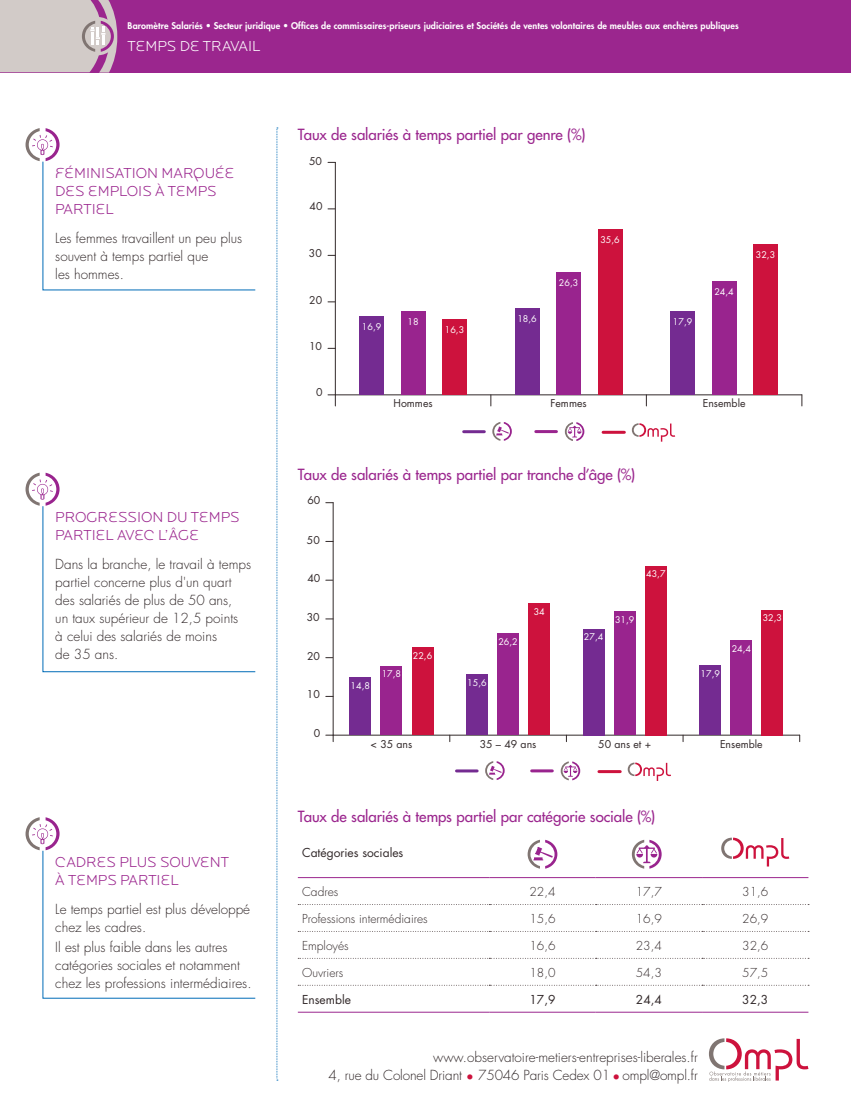
<style>
.page{position:relative;width:851px;height:1106px;background:#fff}
.page>*{position:absolute;margin:0;border:0;box-sizing:border-box;transform-origin:0 0}
.titre_tab_graph{font:500 15px "Futura Std";letter-spacing:-.005em;color:#9b268e}
.HORS_TEXTE_titre{font:300 15px/18px "Locator Display";color:#9b268e}
.Grand_titre_verso{font:300 15px "Locator Display";color:#fff}
.HORS_TEXTE_texte{font:300 13.5px/18px "Futura Std";color:#32292a}
.TABLEAU_texte_light{font:300 12px "Futura Std";color:#32292a}
.TABLEAU_texte_light-2{font:12px "Futura Std";color:#32292a}
.TABLEAU-texte_BOOK{font:12px "Futura Std";color:#32292a}
.t1{font:10.5px "Futura Std";color:#32292a}
.t2{font:800 9px "Futura Std";letter-spacing:.01em;color:#fff}
.t3{font:9px "Futura Std";color:#fff}
.s1{color:#cd123d}
</style>
<div class="page">
<div style="left:0;top:0;width:850px;height:72px;background:#9b268e"></div>
<svg style="left:276px;top:128px;width:2px;height:952px;background:#c4dced"></svg>
<svg style="left:0;top:0;width:117px;height:73px;background:#cdbdc3"></svg>
<svg style="left:709px;top:1038px;width:99px;height:43px"></svg>
<hr style="left:335px;top:394px;width:466px;height:1px;background:#32292a">
<hr style="left:335px;top:162px;width:1px;height:233px;background:#32292a">
<svg style="left:328px;top:394px;width:8px;height:12px"></svg>
<hr style="left:463px;top:430px;width:21px;height:3px;background:#742b91">
<svg style="left:492px;top:422px;width:19px;height:19px"></svg>
<div style="left:753px;top:245px;width:24px;height:150px;background:#cd123d"></div>
<div style="left:597px;top:229px;width:25px;height:166px;background:#cd123d"></div>
<div style="left:442px;top:319px;width:25px;height:76px;background:#cd123d"></div>
<div style="left:711px;top:281px;width:25px;height:114px;background:#99248e"></div>
<div style="left:556px;top:272px;width:25px;height:123px;background:#99248e"></div>
<div style="left:400px;top:311px;width:25px;height:84px;background:#99248e"></div>
<div style="left:670px;top:311px;width:25px;height:84px;background:#742b91"></div>
<div style="left:514px;top:308px;width:25px;height:87px;background:#742b91"></div>
<div style="left:359px;top:316px;width:25px;height:79px;background:#742b91"></div>
<svg style="left:631px;top:423px;width:44px;height:18px"></svg>
<hr style="left:603px;top:431px;width:21px;height:3px;background:#cd123d">
<hr style="left:535px;top:430px;width:21px;height:3px;background:#99248e">
<svg style="left:564px;top:422px;width:20px;height:19px"></svg>
<hr style="left:333px;top:735px;width:466px;height:1px;background:#32292a">
<hr style="left:333px;top:502px;width:1px;height:233px;background:#32292a">
<svg style="left:326px;top:735px;width:8px;height:6px"></svg>
<hr style="left:456px;top:769px;width:21px;height:3px;background:#742b91">
<svg style="left:485px;top:761px;width:19px;height:19px"></svg>
<div style="left:761px;top:610px;width:22px;height:125px;background:#cd123d"></div>
<div style="left:645px;top:566px;width:21px;height:169px;background:#cd123d"></div>
<div style="left:528px;top:603px;width:22px;height:132px;background:#cd123d"></div>
<div style="left:411px;top:647px;width:22px;height:88px;background:#cd123d"></div>
<div style="left:730px;top:640px;width:22px;height:95px;background:#99248e"></div>
<div style="left:613px;top:611px;width:22px;height:124px;background:#99248e"></div>
<div style="left:497px;top:633px;width:22px;height:102px;background:#99248e"></div>
<div style="left:380px;top:666px;width:22px;height:69px;background:#99248e"></div>
<div style="left:699px;top:666px;width:22px;height:69px;background:#742b91"></div>
<div style="left:582px;top:629px;width:22px;height:106px;background:#742b91"></div>
<div style="left:466px;top:674px;width:22px;height:61px;background:#742b91"></div>
<div style="left:349px;top:678px;width:22px;height:57px;background:#742b91"></div>
<svg style="left:627px;top:762px;width:44px;height:19px"></svg>
<hr style="left:599px;top:770px;width:21px;height:3px;background:#cd123d">
<hr style="left:531px;top:769px;width:21px;height:3px;background:#99248e">
<svg style="left:560px;top:761px;width:20px;height:19px"></svg>
<svg style="left:298px;top:878px;width:510px;height:80px"></svg>
<svg style="left:298px;top:904px;width:510px;height:1px"></svg>
<svg style="left:298px;top:931px;width:510px;height:1px"></svg>
<svg style="left:298px;top:958px;width:510px;height:1px"></svg>
<svg style="left:298px;top:984px;width:508px;height:1px"></svg>
<hr style="left:298px;top:877px;width:191px;height:1px;background:#9b268e">
<hr style="left:489px;top:877px;width:106px;height:1px;background:#9b268e">
<hr style="left:595px;top:877px;width:107px;height:1px;background:#9b268e">
<hr style="left:702px;top:877px;width:106px;height:1px;background:#9b268e">
<hr style="left:298px;top:1011px;width:191px;height:1px;background:#9b268e">
<hr style="left:489px;top:1011px;width:106px;height:1px;background:#9b268e">
<hr style="left:595px;top:1011px;width:107px;height:1px;background:#9b268e">
<hr style="left:702px;top:1011px;width:106px;height:1px;background:#9b268e">
<svg style="left:527px;top:839px;width:30px;height:29px"></svg>
<svg style="left:631px;top:839px;width:30px;height:29px"></svg>
<svg style="left:721px;top:837px;width:68px;height:29px"></svg>
<svg style="left:26px;top:128px;width:230px;height:163px"></svg>
<svg style="left:26px;top:472px;width:230px;height:200px"></svg>
<svg style="left:26px;top:817px;width:230px;height:182px"></svg>
<p class="t2" style="left:128px;top:20px;width:612px">Baromètre Salariés • Secteur juridique • Offices de commissaires-priseurs judiciaires et Sociétés de ventes volontaires de meubles aux enchères publiques</p>
<p class="Grand_titre_verso" style="left:128px;top:37px;width:134px">TEMPS DE TRAVAIL</p>
<p class="HORS_TEXTE_titre" style="left:55px;top:163px;width:181px">FÉMINISATION MARQUÉE<br>DES EMPLOIS À TEMPS<br>PARTIEL</p>
<p class="HORS_TEXTE_texte" style="left:55px;top:229px;width:188px">Les femmes travaillent un peu plus souvent à temps partiel que<br>les hommes.</p>
<p class="HORS_TEXTE_titre" style="left:55px;top:508px;width:186px">PROGRESSION DU TEMPS<br>PARTIEL AVEC L’ÂGE</p>
<p class="HORS_TEXTE_texte" style="left:55px;top:555px;width:197px">Dans la branche, le travail à temps partiel concerne plus d'un quart des salariés de plus de 50 ans,<br>un taux supérieur de 12,5 points<br>à celui des salariés de moins<br>de 35 ans.</p>
<p class="HORS_TEXTE_titre" style="left:55px;top:852px;width:175px">CADRES PLUS SOUVENT<br>À TEMPS PARTIEL</p>
<p class="HORS_TEXTE_texte" style="left:55px;top:900px;width:196px">Le temps partiel est plus développé chez les cadres.</p>
<p class="HORS_TEXTE_texte" style="left:55px;top:938px;width:198px">Il est plus faible dans les autres catégories sociales et notamment chez les professions intermédiaires.</p>
<p class="titre_tab_graph" style="left:298px;top:125px;width:289px">Taux de salariés à temps partiel par genre (%)</p>
<p class="t1" style="left:309px;top:154px;width:14px">50</p>
<p class="t1" style="left:309px;top:200px;width:14px">40</p>
<p class="t1" style="left:309px;top:246px;width:14px">30</p>
<p class="t1" style="left:309px;top:293px;width:14px">20</p>
<p class="t1" style="left:309px;top:340px;width:14px">10</p>
<p class="t1" style="left:316px;top:385px;width:8px">0</p>
<p class="t3" style="left:362px;top:321px;width:21px">16,9</p>
<p class="t3" style="left:559px;top:277px;width:21px">26,3</p>
<p class="t3" style="left:600px;top:234px;width:21px">35,6</p>
<p class="t3" style="left:517px;top:313px;width:21px">18,6</p>
<p class="t3" style="left:407px;top:316px;width:13px">18</p>
<p class="t3" style="left:672px;top:316px;width:21px">17,9</p>
<p class="t3" style="left:445px;top:323px;width:21px">16,3</p>
<p class="t3" style="left:714px;top:286px;width:21px">24,4</p>
<p class="t3" style="left:755px;top:249px;width:21px">32,3</p>
<p class="t1" style="left:393px;top:397px;width:41px">Hommes</p>
<p class="t1" style="left:550px;top:397px;width:38px">Femmes</p>
<p class="t1" style="left:702px;top:397px;width:44px">Ensemble</p>
<p class="titre_tab_graph" style="left:298px;top:465px;width:339px">Taux de salariés à temps partiel par tranche d’âge (%)</p>
<p class="t1" style="left:307px;top:493px;width:14px">60</p>
<p class="t1" style="left:307px;top:533px;width:14px">50</p>
<p class="t1" style="left:307px;top:571px;width:14px">40</p>
<p class="t1" style="left:307px;top:610px;width:14px">30</p>
<p class="t3" style="left:533px;top:605px;width:13px">34</p>
<p class="t3" style="left:646px;top:568px;width:21px">43,7</p>
<p class="t3" style="left:615px;top:613px;width:21px">31,9</p>
<p class="t3" style="left:762px;top:612px;width:21px">32,3</p>
<p class="t1" style="left:307px;top:649px;width:14px">20</p>
<p class="t1" style="left:307px;top:688px;width:14px">10</p>
<p class="t1" style="left:314px;top:726px;width:8px">0</p>
<p class="t3" style="left:350px;top:680px;width:21px">14,8</p>
<p class="t3" style="left:413px;top:649px;width:21px">22,6</p>
<p class="t3" style="left:498px;top:635px;width:21px">26,2</p>
<p class="t3" style="left:584px;top:631px;width:21px">27,4</p>
<p class="t3" style="left:381px;top:668px;width:21px">17,8</p>
<p class="t3" style="left:700px;top:668px;width:21px">17,9</p>
<p class="t3" style="left:467px;top:676px;width:21px">15,6</p>
<p class="t3" style="left:731px;top:642px;width:21px">24,4</p>
<p class="t1" style="left:370px;top:737px;width:43px">&lt; 35 ans</p>
<p class="t1" style="left:479px;top:737px;width:58px">35 – 49 ans</p>
<p class="t1" style="left:598px;top:737px;width:54px">50 ans et +</p>
<p class="t1" style="left:719px;top:737px;width:44px">Ensemble</p>
<p class="titre_tab_graph" style="left:298px;top:807px;width:359px">Taux de salariés à temps partiel par catégorie sociale (%)</p>
<p class="TABLEAU-texte_BOOK" style="left:302px;top:845px;width:103px">Catégories sociales</p>
<p class="TABLEAU_texte_light" style="left:302px;top:884px;width:38px">Cadres</p>
<p class="TABLEAU_texte_light" style="left:529px;top:884px;width:28px">22,4</p>
<p class="TABLEAU_texte_light" style="left:635px;top:884px;width:28px">17,7</p>
<p class="TABLEAU_texte_light" style="left:742px;top:884px;width:28px">31,6</p>
<p class="TABLEAU_texte_light" style="left:302px;top:911px;width:127px">Professions intermédiaires</p>
<p class="TABLEAU_texte_light" style="left:529px;top:911px;width:28px">15,6</p>
<p class="TABLEAU_texte_light" style="left:635px;top:911px;width:28px">16,9</p>
<p class="TABLEAU_texte_light" style="left:742px;top:911px;width:28px">26,9</p>
<p class="TABLEAU_texte_light" style="left:302px;top:938px;width:48px">Employés</p>
<p class="TABLEAU_texte_light" style="left:529px;top:938px;width:28px">16,6</p>
<p class="TABLEAU_texte_light" style="left:635px;top:938px;width:28px">23,4</p>
<p class="TABLEAU_texte_light" style="left:742px;top:938px;width:28px">32,6</p>
<p class="TABLEAU_texte_light" style="left:302px;top:965px;width:43px">Ouvriers</p>
<p class="TABLEAU_texte_light" style="left:529px;top:965px;width:28px">18,0</p>
<p class="TABLEAU_texte_light" style="left:635px;top:965px;width:28px">54,3</p>
<p class="TABLEAU_texte_light" style="left:742px;top:965px;width:28px">57,5</p>
<p class="TABLEAU_texte_light-2" style="left:302px;top:991px;width:50px">Ensemble</p>
<p class="TABLEAU_texte_light-2" style="left:529px;top:991px;width:27px">17,9</p>
<p class="TABLEAU_texte_light-2" style="left:635px;top:991px;width:27px">24,4</p>
<p class="TABLEAU_texte_light-2" style="left:742px;top:991px;width:27px">32,3</p>
<p class="HORS_TEXTE_texte" style="left:433px;top:1048px;width:266px">www.observatoire-metiers-entreprises-liberales.fr</p>
<p class="HORS_TEXTE_texte" style="left:328px;top:1066px;width:371px">4, rue du Colonel Driant <span class="s1">•</span> 75046 Paris Cedex 01 <span class="s1">•</span> ompl@ompl.fr</p>
</div>
